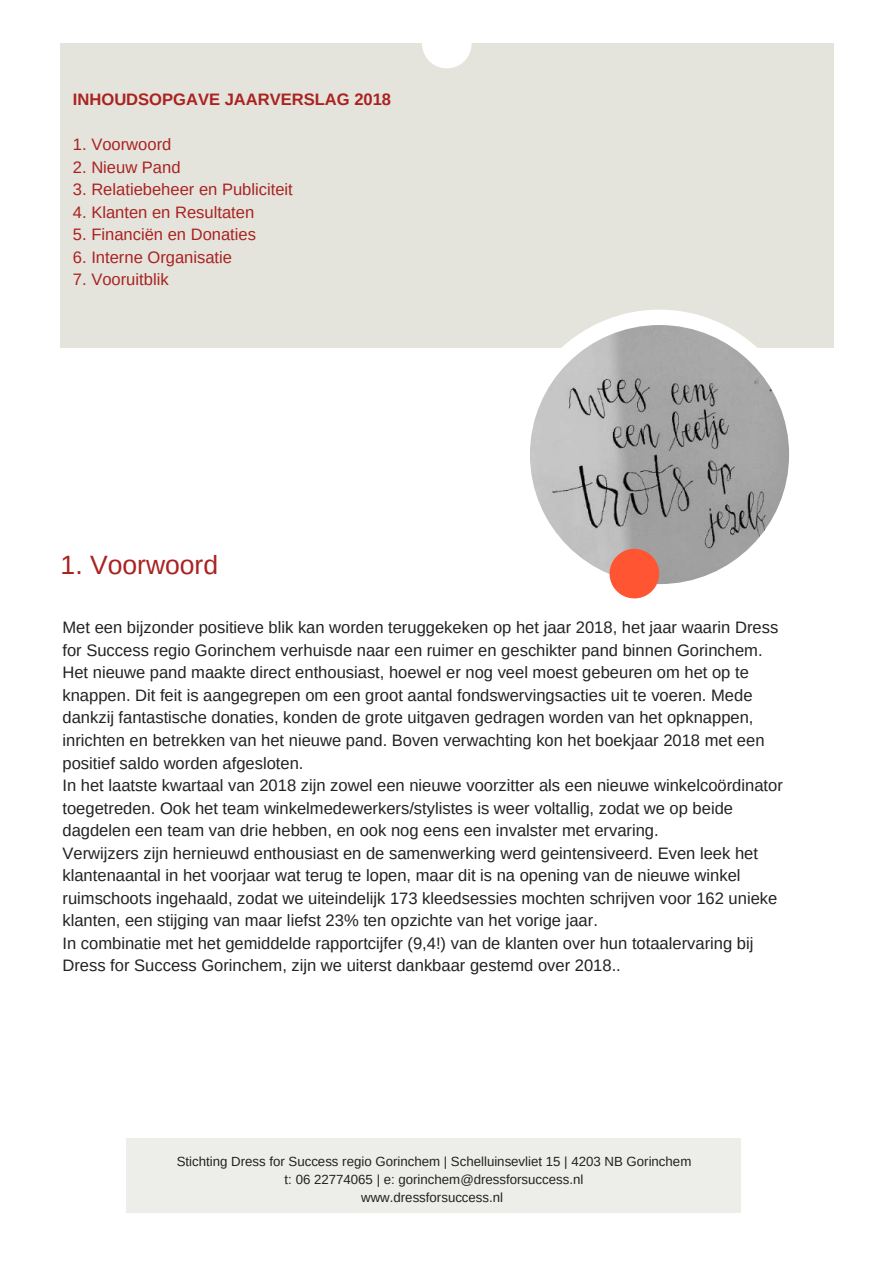
<style>
.page{position:relative;width:894px;height:1264px;background:#fff}
.page>*{position:absolute;margin:0;border:0;box-sizing:border-box;transform-origin:0 0}
.t1{font:26.55px "Arimo";color:#aa2220}
.t2{font:16.5px/22.5px "Arimo";color:#222}
.t3{font:16.5px "Arimo";color:#aa2220}
.t4{font:700 16.5px "Arimo";color:#aa2220}
.t5{font:13.2px/18px "Arimo";color:#222;text-align:center}
</style>
<div class="page">
<div style="left:60px;top:43px;width:773px;height:304px;background:#e4e4dd"></div>
<div style="left:127px;top:1138px;width:613px;height:74px;background:#edede9"></div>
<svg style="left:514px;top:310px;width:290px;height:289px"></svg>
<img style="left:529px;top:325px;width:259px;height:259px;border-radius:50%">
<svg style="left:422px;top:43px;width:49px;height:25px"></svg>
<svg style="left:609px;top:549px;width:50px;height:49px;background:#f67055"></svg>
<p class="t4" style="left:73px;top:90px;width:319px">INHOUDSOPGAVE JAARVERSLAG 2018</p>
<p class="t3" style="left:73px;top:135px;width:100px">1. Voorwoord</p>
<p class="t3" style="left:73px;top:158px;width:109px">2. Nieuw Pand</p>
<p class="t3" style="left:73px;top:180px;width:221px">3. Relatiebeheer en Publiciteit</p>
<p class="t3" style="left:73px;top:203px;width:183px">4. Klanten en Resultaten</p>
<p class="t3" style="left:73px;top:225px;width:184px">5. Financiën en Donaties</p>
<p class="t3" style="left:73px;top:248px;width:161px">6. Interne Organisatie</p>
<p class="t3" style="left:73px;top:270px;width:97px">7. Vooruitblik</p>
<h1 class="t1" style="left:61px;top:550px;width:159px">1. Voorwoord</h1>
<p class="t2" style="left:62px;top:616px;width:721px">Met een bijzonder positieve blik kan worden teruggekeken op het jaar 2018, het jaar waarin Dress for Success regio Gorinchem verhuisde naar een ruimer en geschikter pand binnen Gorinchem.<br>Het nieuwe pand maakte direct enthousiast, hoewel er nog veel moest gebeuren om het op te knappen. Dit feit is aangegrepen om een groot aantal fondswervingsacties uit te voeren. Mede dankzij fantastische donaties, konden de grote uitgaven gedragen worden van het opknappen, inrichten en betrekken van het nieuwe pand. Boven verwachting kon het boekjaar 2018 met een positief saldo worden afgesloten.<br>In het laatste kwartaal van 2018 zijn zowel een nieuwe voorzitter als een nieuwe winkelcoördinator toegetreden. Ook het team winkelmedewerkers/stylistes is weer voltallig, zodat we op beide dagdelen een team van drie hebben, en ook nog eens een invalster met ervaring.<br>Verwijzers zijn hernieuwd enthousiast en de samenwerking werd geintensiveerd. Even leek het klantenaantal in het voorjaar wat terug te lopen, maar dit is na opening van de nieuwe winkel ruimschoots ingehaald, zodat we uiteindelijk 173 kleedsessies mochten schrijven voor 162 unieke klanten, een stijging van maar liefst 23% ten opzichte van het vorige jaar.<br>In combinatie met het gemiddelde rapportcijfer (9,4!) van de klanten over hun totaalervaring bij Dress for Success Gorinchem, zijn we uiterst dankbaar gestemd over 2018..</p>
<p class="t5" style="left:177px;top:1152px;width:516px">Stichting Dress for Success regio Gorinchem | Schelluinsevliet 15 | 4203 NB Gorinchem t: 06 22774065 | e: gorinchem@dressforsuccess.nl<br>www.dressforsuccess.nl</p>
</div>
